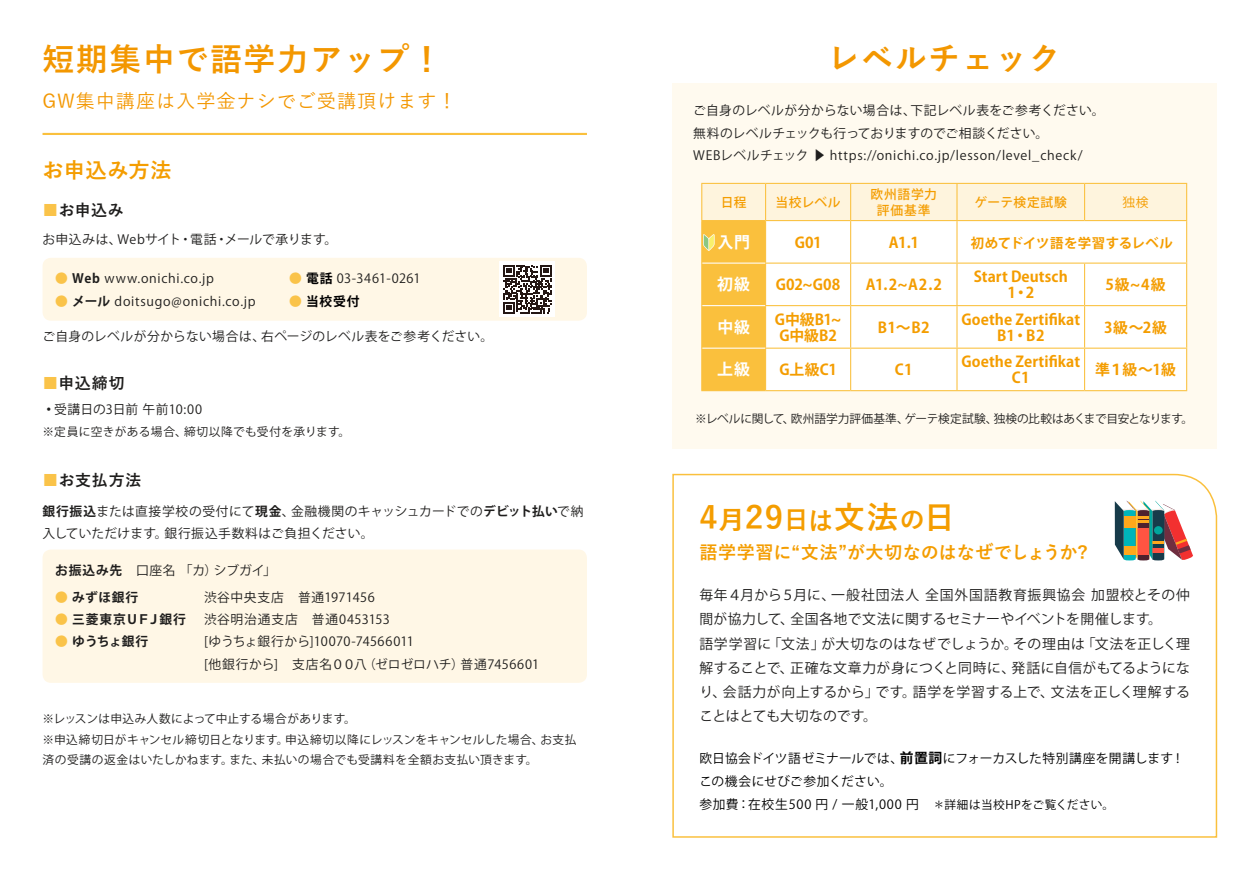
<style>
.page{position:relative;width:1259px;height:893px;background:#fff}
.page>*{position:absolute;margin:0;border:0;box-sizing:border-box;transform-origin:0 0}
.t1{font:700 31.95px "Yu Gothic";letter-spacing:.05em;color:#f39700}
.t2{font:700 31.95px "Yu Gothic";color:#f49d00}
.t3{font:700 21.3px "Yu Gothic";letter-spacing:.01em;color:#f49d00}
.t4{font:500 19.2px "Yu Gothic";letter-spacing:.05em;color:#f39700}
.t5{font:700 18px "Yu Gothic";letter-spacing:.01em;color:#f49d00}
.t6{font:700 15.9px "Yu Gothic";letter-spacing:.045em;color:#1f1e1d}
.t7{font:700 15.9px "Koz Go Pr 6 N";letter-spacing:.05em;color:#fff}
.t8{font:700 14.85px/15.9px "Koz Go Pr 6 N";letter-spacing:.005em;color:#f49d00;text-align:center}
.t9{font:13.8px/24.2px "Koz Go Pr 6 N";letter-spacing:.025em;color:#1f1e1d}
.t10{font:700 13.35px "Koz Go Pr 6 N";letter-spacing:.025em;color:#f49d00}
.t11{font:12.75px/22.4px "Koz Go Pr 6 N";letter-spacing:.035em;color:#1f1e1d}
.t12{font:12.75px/23.1px "Koz Go Pr 6 N";letter-spacing:.025em;color:#000}
.t13{font:12.75px "Koz Go Pr 6 N";letter-spacing:.055em;color:#1f1e1d}
.t14{font:700 12.75px "Koz Go Pr 6 N";letter-spacing:.015em;color:#1f1e1d}
.t15{font:12.75px "Koz Go Pr 6 N";letter-spacing:.01em;color:#1f1e1d}
.t16{font:500 12.75px "Koz Go Pr 6 N";letter-spacing:.045em;color:#f49d00}
.t17{font:500 12.75px/15.9px "Koz Go Pr 6 N";letter-spacing:.065em;color:#f49d00;text-align:center}
.t18{font:700 12.75px "Koz Go Pr 6 N";color:#000}
.t19{font:12.75px "Koz Go Pr 6 N";color:#f49d00}
.t20{font:11.7px/20.4px "Koz Go Pr 6 N";letter-spacing:.015em;color:#1f1e1d}
.t21{font:11.7px "Koz Go Pr 6 N";letter-spacing:-.015em;color:#1f1e1d}
.s1{color:#fac349}
.s2{font-weight:700}
.s3{font-weight:700;color:#000}
.s4{font-weight:400;color:#fac349}
.s5{font-size:25.5px}
.s6{font-weight:700;font-size:13.8px}
.s7{font-size:11.7px}
</style>
<div class="page">
<div style="left:672px;top:83px;width:544px;height:366px;background:#fffaef"></div>
<hr style="left:701px;top:183px;width:64px;height:1px;background:#fac03d">
<hr style="left:701px;top:184px;width:1px;height:36px;background:#fac03d">
<hr style="left:701px;top:220px;width:64px;height:1px;background:#fac03d">
<hr style="left:701px;top:221px;width:1px;height:42px;background:#fac03d">
<hr style="left:701px;top:263px;width:1px;height:43px;background:#fac03d">
<hr style="left:701px;top:306px;width:1px;height:42px;background:#fac03d">
<hr style="left:701px;top:348px;width:1px;height:42px;background:#fac03d">
<hr style="left:1084px;top:183px;width:103px;height:1px;background:#fac03d">
<hr style="left:1186px;top:184px;width:1px;height:36px;background:#fac03d">
<hr style="left:1084px;top:220px;width:103px;height:1px;background:#fac03d">
<hr style="left:1186px;top:221px;width:1px;height:42px;background:#fac03d">
<hr style="left:1186px;top:264px;width:1px;height:41px;background:#fac03d">
<hr style="left:1186px;top:306px;width:1px;height:42px;background:#fac03d">
<hr style="left:1186px;top:349px;width:1px;height:41px;background:#fac03d">
<hr style="left:1084px;top:263px;width:103px;height:1px;background:#fac03d">
<hr style="left:1084px;top:305px;width:103px;height:1px;background:#fac03d">
<hr style="left:1084px;top:348px;width:103px;height:1px;background:#fac03d">
<hr style="left:1084px;top:390px;width:103px;height:1px;background:#fac03d">
<hr style="left:701px;top:390px;width:64px;height:1px;background:#fac03d">
<hr style="left:43px;top:133px;width:544px;height:2px;background:#fac03d">
<div style="left:43px;top:258px;width:544px;height:63px;background:#fff7e6;border-radius:9px"></div>
<div style="left:43px;top:549px;width:544px;height:134px;background:#fff7e6;border-radius:9px"></div>
<svg style="left:672px;top:473px;width:546px;height:365px"></svg>
<svg style="left:1114px;top:501px;width:79px;height:60px"></svg>
<div style="left:1154px;top:526px;width:8px;height:8px;background:#00a69c;border-radius:50%"></div>
<svg style="left:702px;top:183px;width:484px;height:208px"></svg>
<div style="left:500px;top:261px;width:55px;height:56px;background:#fff"></div>
<svg style="left:503px;top:265px;width:49px;height:48px"></svg>
<h1 class="t1" style="left:43px;top:41px;width:402px">短期集中で語学力アップ！</h1>
<h3 class="t4" style="left:43px;top:83px;width:416px">GW集中講座は入学金ナシでご受講頂けます！</h3>
<h2 class="t3" style="left:43px;top:158px;width:131px">お申込み方法</h2>
<p class="t6" style="left:43px;top:201px;width:83px"><span class="s1">■</span>お申込み</p>
<p class="t11" style="left:43px;top:228px;width:296px">お申込みは、Webサイト・電話・メールで承ります。</p>
<p class="t13" style="left:55px;top:271px;width:160px"><span class="s1">●</span> <span class="s2">Web</span> www.onichi.co.jp</p>
<p class="t11" style="left:289px;top:268px;width:133px"><span class="s1">●</span> <span class="s3">電話</span> 03-3461-0261</p>
<p class="t13" style="left:55px;top:294px;width:202px"><span class="s1">●</span> <span class="s2">メール</span> doitsugo@onichi.co.jp</p>
<p class="t18" style="left:289px;top:294px;width:72px"><span class="s4">●</span> 当校受付</p>
<p class="t11" style="left:43px;top:326px;width:452px">ご自身のレベルが分からない場合は、右ページのレベル表をご参考ください。</p>
<p class="t6" style="left:43px;top:374px;width:84px"><span class="s1">■</span>申込締切</p>
<p class="t15" style="left:43px;top:402px;width:161px"><span class="s2">・</span>受講日の3日前 午前10:00</p>
<p class="t20" style="left:43px;top:422px;width:309px">※定員に空きがある場合、締切以降でも受付を承ります。</p>
<p class="t6" style="left:43px;top:472px;width:100px"><span class="s1">■</span>お支払方法</p>
<p class="t11" style="left:43px;top:500px;width:542px"><span class="s2">銀行振込</span>または直接学校の受付にて<span class="s2">現金</span>、金融機関のキャッシュカードでの<span class="s2">デビット払い</span>で納入していただけます。銀行振込手数料はご負担ください。</p>
<p class="t11" style="left:55px;top:559px;width:222px"><span class="s2">お振込み先</span>　口座名 「カ）シブガイ」</p>
<p class="t14" style="left:55px;top:590px;width:84px"><span class="s4">●</span> みずほ銀行</p>
<p class="t11" style="left:204px;top:586px;width:172px">渋谷中央支店　普通1971456</p>
<p class="t14" style="left:55px;top:612px;width:132px"><span class="s4">●</span> 三菱東京ＵＦＪ銀行</p>
<p class="t13" style="left:204px;top:612px;width:187px">渋谷明治通支店　普通0453153</p>
<p class="t14" style="left:55px;top:634px;width:94px"><span class="s4">●</span> ゆうちょ銀行</p>
<p class="t11" style="left:204px;top:631px;width:337px">[ゆうちょ銀行から]10070-74566011　　　　<br>[他銀行から]　支店名００八（ゼロゼロハチ）普通7456601</p>
<p class="t20" style="left:43px;top:709px;width:535px">※レッスンは申込み人数によって中止する場合があります。<br>※申込締切日がキャンセル締切日となります。申込締切以降にレッスンをキャンセルした場合、お支払済の受講の返金はいたしかねます。また、未払いの場合でも受講料を全額お支払い頂きます。</p>
<h1 class="t1" style="left:828px;top:41px;width:234px">レベルチェック</h1>
<p class="t11" style="left:693px;top:100px;width:413px">ご自身のレベルが分からない場合は、下記レベル表をご参考ください。無料のレベルチェックも行っておりますのでご相談ください。<br>WEBレベルチェック ▶ https://onichi.co.jp/lesson/level_check/</p>
<p class="t16" style="left:721px;top:195px;width:27px">日程</p>
<p class="t16" style="left:775px;top:195px;width:67px">当校レベル</p>
<p class="t17" style="left:870px;top:186px;width:68px">欧州語学力評価基準</p>
<p class="t16" style="left:974px;top:195px;width:94px">ゲーテ検定試験</p>
<p class="t19" style="left:1122px;top:195px;width:28px">独検</p>
<p class="t7" style="left:717px;top:233px;width:34px">入門</p>
<p class="t8" style="left:794px;top:234px;width:28px">G01</p>
<p class="t8" style="left:888px;top:234px;width:32px">A1.1</p>
<p class="t10" style="left:971px;top:235px;width:203px">初めてドイツ語を学習するレベル</p>
<p class="t7" style="left:717px;top:276px;width:34px">初級</p>
<p class="t8" style="left:776px;top:277px;width:66px">G02~G08</p>
<p class="t8" style="left:865px;top:277px;width:78px">A1.2~A2.2</p>
<p class="t8" style="left:974px;top:269px;width:95px">Start Deutsch<br>1・2</p>
<p class="t8" style="left:1105px;top:277px;width:62px">5級~4級</p>
<p class="t7" style="left:717px;top:318px;width:34px">中級</p>
<p class="t8" style="left:775px;top:311px;width:68px">G中級B1~<br>G中級B2</p>
<p class="t8" style="left:878px;top:319px;width:53px">B1～B2</p>
<p class="t8" style="left:961px;top:311px;width:120px">Goethe Zertifikat<br>B1・B2</p>
<p class="t8" style="left:1104px;top:319px;width:65px">3級～2級</p>
<p class="t7" style="left:717px;top:361px;width:34px">上級</p>
<p class="t8" style="left:779px;top:362px;width:59px">G上級C1</p>
<p class="t8" style="left:895px;top:362px;width:19px">C1</p>
<p class="t8" style="left:961px;top:354px;width:120px">Goethe Zertifikat<br>C1</p>
<p class="t8" style="left:1095px;top:362px;width:82px">準１級～1級</p>
<p class="t21" style="left:695px;top:412px;width:499px">※レベルに関して、欧州語学力評価基準、ゲーテ検定試験、独検の比較はあくまで目安となります。</p>
<h1 class="t2" style="left:699px;top:499px;width:257px">4<span class="s5">月</span>29<span class="s5">日は</span>文法<span class="s5">の</span>日</h1>
<h3 class="t5" style="left:699px;top:542px;width:390px">語学学習に“文法”が大切なのはなぜでしょうか?</h3>
<p class="t9" style="left:699px;top:583px;width:492px">毎年４月から５月に、一般社団法人 全国外国語教育振興協会 加盟校とその仲間が協力して、全国各地で文法に関するセミナーやイベントを開催します。<br>語学学習に「文法」が大切なのはなぜでしょうか。その理由は「文法を正しく理解することで、正確な文章力が身につくと同時に、発話に自信がもてるようになり、会話力が向上するから」です。語学を学習する上で、文法を正しく理解することはとても大切なのです。</p>
<p class="t12" style="left:699px;top:747px;width:486px">欧日協会ドイツ語ゼミナールでは、<span class="s6">前置詞</span>にフォーカスした特別講座を開講します！この機会にせびご参加ください。<br>参加費：在校生500 円 / 一般1,000 円　<span class="s7">＊詳細は当校HPをご覧ください。</span></p>
</div>
